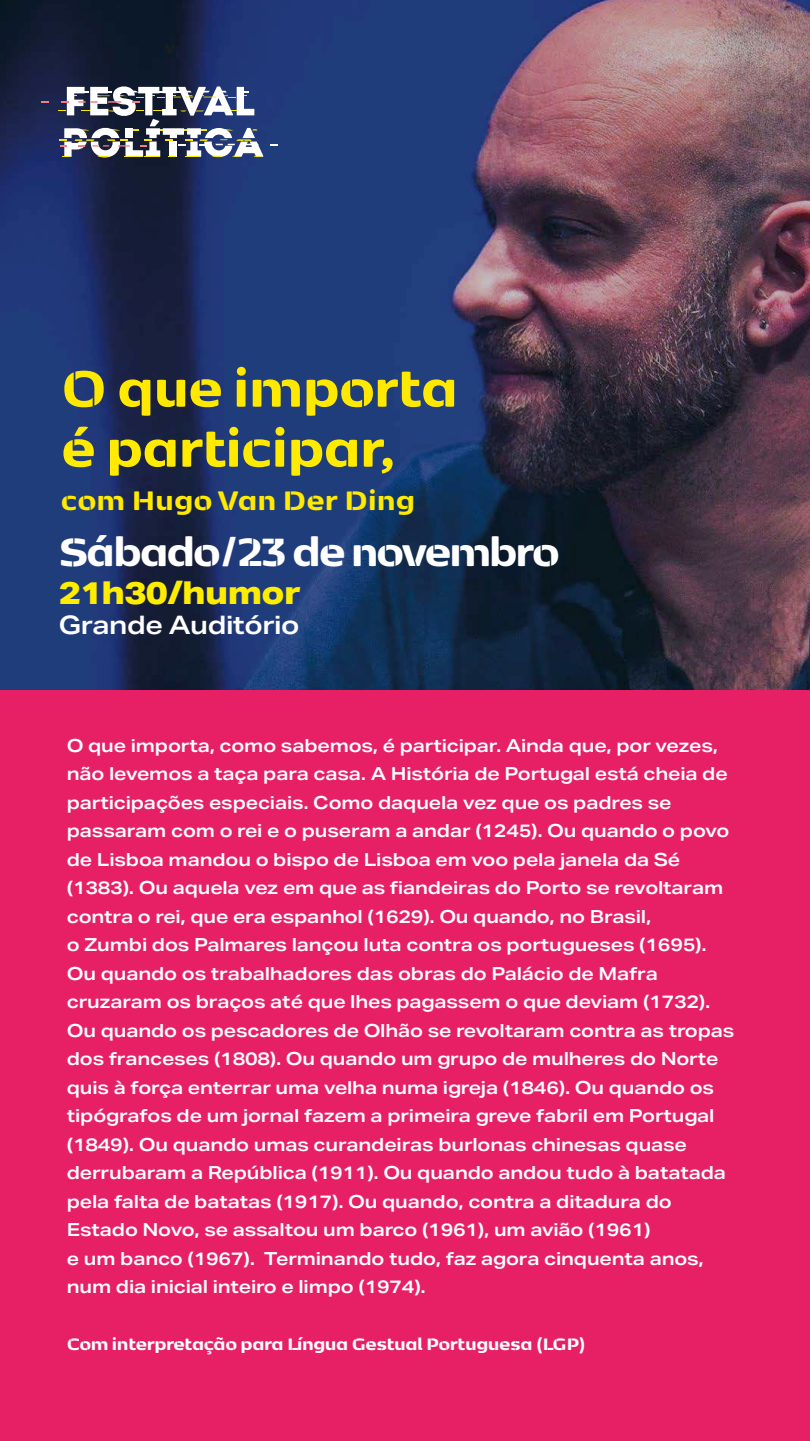
<style>
.page{position:relative;width:810px;height:1441px;background:#fff}
.page>*{position:absolute;margin:0;border:0;box-sizing:border-box;transform-origin:0 0}
.t1{font:800 60px "Kobenhavn Sans Stencil";letter-spacing:-.02em;color:#ffea00}
.t2{font:800 60px "Kobenhavn Sans Stencil";letter-spacing:-.02em;color:#ffe900}
.t3{font:800 46.5px "Kobenhavn Sans Stencil";letter-spacing:-.055em;color:#fff}
.t4{font:800 31.5px "Kobenhavn Sans Stencil";color:#ffea00}
.t5{font:800 31.5px "Aktiv Grotesk Ex";letter-spacing:-.02em;color:#ffed00}
.t6{font:600 25.5px "Aktiv Grotesk Ex";letter-spacing:-.02em;color:#fff}
.t7{font:800 19.5px "Kobenhavn Sans Stencil";letter-spacing:-.02em;color:#fff}
.t8{font:600 18px/28.5px "Aktiv Grotesk Ex";letter-spacing:-.01em;color:#fff}
</style>
<div class="page">
<svg style="left:0;top:0;width:810px;height:691px;background:#2f375d"></svg>
<div style="left:0;top:691px;width:810px;height:750px;background:#e72065"></div>
<svg style="left:41px;top:101px;width:7px;height:2px"></svg>
<svg style="left:58px;top:83px;width:205px;height:79px"></svg>
<h1 class="t2" style="left:61px;top:344px;width:399px">O que importa</h1>
<h1 class="t1" style="left:61px;top:404px;width:337px">é participar,</h1>
<h3 class="t4" style="left:61px;top:477px;width:356px">com Hugo Van Der Ding</h3>
<h2 class="t3" style="left:59px;top:517px;width:503px">Sábado/23 de novembro</h2>
<h3 class="t5" style="left:59px;top:574px;width:244px">21h30/humor</h3>
<h3 class="t6" style="left:59px;top:611px;width:242px">Grande Auditório</h3>
<p class="t8" style="left:67px;top:731px;width:669px">O que importa, como sabemos, é participar. Ainda que, por vezes, não levemos a taça para casa. A História de Portugal está cheia de participações especiais. Como daquela vez que os padres se passaram com o rei e o puseram a andar (1245). Ou quando o povo de Lisboa mandou o bispo de Lisboa em voo pela janela da Sé (1383). Ou aquela vez em que as fiandeiras do Porto se revoltaram contra o rei, que era espanhol (1629). Ou quando, no Brasil,<br>o Zumbi dos Palmares lançou luta contra os portugueses (1695).<br>Ou quando os trabalhadores das obras do Palácio de Mafra cruzaram os braços até que lhes pagassem o que deviam (1732).<br>Ou quando os pescadores de Olhão se revoltaram contra as tropas dos franceses (1808). Ou quando um grupo de mulheres do Norte quis à força enterrar uma velha numa igreja (1846). Ou quando os tipógrafos de um jornal fazem a primeira greve fabril em Portugal (1849). Ou quando umas curandeiras burlonas chinesas quase derrubaram a República (1911). Ou quando andou tudo à batatada pela falta de batatas (1917). Ou quando, contra a ditadura do Estado Novo, se assaltou um barco (1961), um avião (1961)<br>e um banco (1967). Terminando tudo, faz agora cinquenta anos, num dia inicial inteiro e limpo (1974).</p>
<p class="t7" style="left:67px;top:1330px;width:521px">Com interpretação para Língua Gestual Portuguesa (LGP)</p>
</div>
